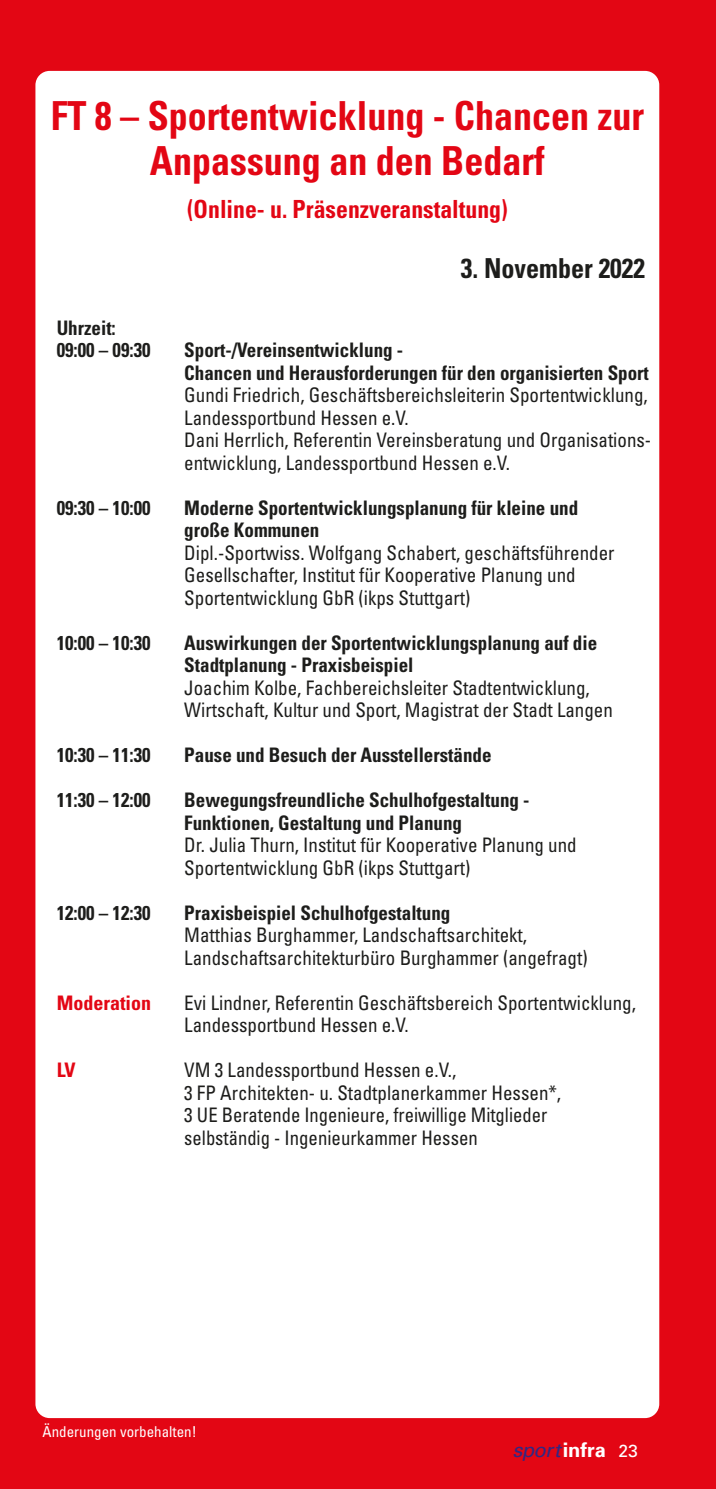
<style>
.page{position:relative;width:716px;height:1489px;background:#fff}
.page>*{position:absolute;margin:0;border:0;box-sizing:border-box;transform-origin:0 0}
.t1{font:700 condensed 40px/45px "Univers";color:#e30614;text-align:center;scale:.95 1}
.t2{font:700 condensed 27.5px "Univers";color:#1d1d1b;scale:.95 1}
.t3{font:700 condensed 25px "Univers";color:#e30614;scale:.95 1}
.t4{font:condensed 20px/22.5px "Univers";color:#1d1d1b;scale:.95 1}
.t5{font:700 condensed 20px/22.5px "Univers";color:#1d1d1b;scale:.95 1}
.t6{font:italic 20px "Univers";letter-spacing:-.03em;color:#312783}
.t7{font:700 condensed 20px "Univers";color:#e30614}
.t8{font:condensed 15px "Univers";color:#fff}
.s1{font-weight:700;font-style:normal;color:#fff}
.s2{font-style:normal;font-size:17.5px;color:#fff}
</style>
<div class="page">
<div style="left:0;top:0;width:716px;height:1488px;background:#e30614"></div>
<div style="left:35px;top:71px;width:624px;height:1346px;background:#fff;border-radius:14px"></div>
<h1 class="t1" style="left:51px;top:93px;width:626px">FT 8 – Sportentwicklung - Chancen zur<br>Anpassung an den Bedarf</h1>
<p class="t3" style="left:187px;top:193px;width:339px">(Online- u. Präsenzveranstaltung)</p>
<h2 class="t2" style="left:461px;top:251px;width:195px">3. November 2022</h2>
<p class="t5" style="left:57px;top:316px;width:100px">Uhrzeit:<br>09:00 – 09:30</p>
<p class="t5" style="left:184px;top:338px;width:490px">Sport-/Vereinsentwicklung -<br>Chancen und Herausforderungen für den organisierten Sport</p>
<p class="t4" style="left:184px;top:383px;width:493px">Gundi Friedrich, Geschäftsbereichsleiterin Sportentwicklung, Landessportbund Hessen e.V.<br>Dani Herrlich, Referentin Vereinsberatung und Organisations&shy;entwicklung, Landessportbund Hessen e.V.</p>
<p class="t5" style="left:57px;top:496px;width:100px">09:30 – 10:00</p>
<p class="t5" style="left:184px;top:496px;width:416px">Moderne Sportentwicklungsplanung für kleine und große Kommunen</p>
<p class="t4" style="left:184px;top:540px;width:454px">Dipl.-Sportwiss. Wolfgang Schabert, geschäftsführender<br>Gesellschafter, Institut für Kooperative Planung und<br>Sportentwicklung GbR (ikps Stuttgart)</p>
<p class="t5" style="left:57px;top:631px;width:100px">10:00 – 10:30</p>
<p class="t5" style="left:184px;top:631px;width:436px">Auswirkungen der Sportentwicklungsplanung auf die<br>Stadtplanung - Praxisbeispiel</p>
<p class="t4" style="left:184px;top:675px;width:453px">Joachim Kolbe, Fachbereichsleiter Stadtentwicklung,<br>Wirtschaft, Kultur und Sport, Magistrat der Stadt Langen</p>
<p class="t5" style="left:57px;top:743px;width:100px">10:30 – 11:30</p>
<p class="t5" style="left:184px;top:743px;width:325px">Pause und Besuch der Ausstellerstände</p>
<p class="t5" style="left:57px;top:788px;width:100px">11:30 – 12:00</p>
<p class="t5" style="left:184px;top:788px;width:365px">Bewegungsfreundliche Schulhofgestaltung -<br>Funktionen, Gestaltung und Planung</p>
<p class="t4" style="left:184px;top:833px;width:414px">Dr. Julia Thurn, Institut für Kooperative Planung und<br>Sportentwicklung GbR (ikps Stuttgart)</p>
<p class="t5" style="left:57px;top:901px;width:100px">12:00 – 12:30</p>
<p class="t5" style="left:184px;top:901px;width:282px">Praxisbeispiel Schulhofgestaltung</p>
<p class="t4" style="left:184px;top:923px;width:426px">Matthias Burghammer, Landschaftsarchitekt,<br>Landschaftsarchitekturbüro Burghammer (angefragt)</p>
<p class="t7" style="left:57px;top:990px;width:96px">Moderation</p>
<p class="t4" style="left:184px;top:990px;width:477px">Evi Lindner, Referentin Geschäftsbereich Sportentwicklung,<br>Landessportbund Hessen e.V.</p>
<p class="t7" style="left:57px;top:1057px;width:20px">LV</p>
<p class="t4" style="left:184px;top:1058px;width:398px">VM 3 Landessportbund Hessen e.V.,<br>3 FP Architekten- u. Stadtplanerkammer Hessen*, 3 UE Beratende Ingenieure, freiwillige Mitglieder selbständig - Ingenieurkammer Hessen</p>
<p class="t8" style="left:43px;top:1422px;width:156px">Änderungen vorbehalten!</p>
<p class="t6" style="left:512px;top:1438px;width:127px">sport<span class="s1">infra</span> <span class="s2">23</span></p>
</div>
